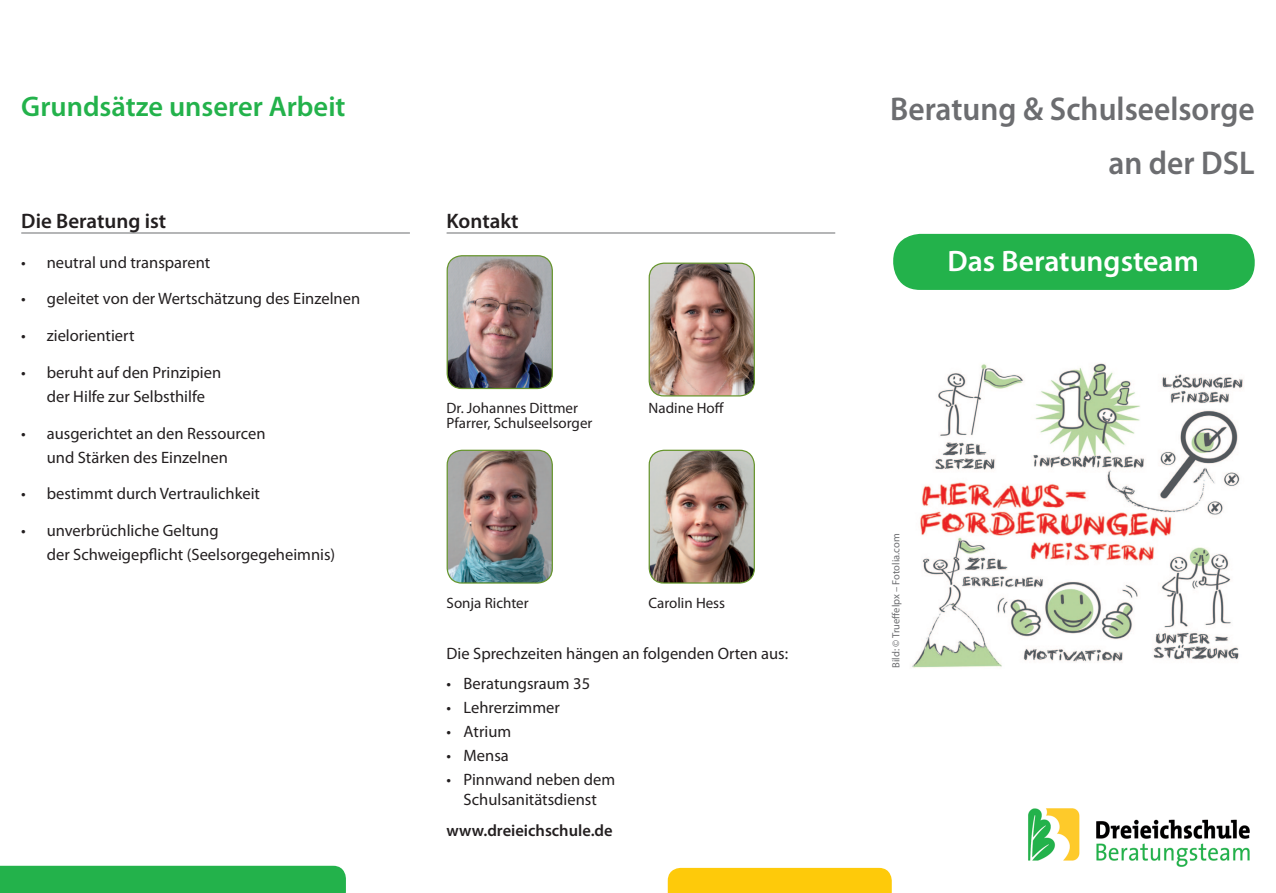
<style>
.page{position:relative;width:1276px;height:893px;background:#fff}
.page>*{position:absolute;margin:0;border:0;box-sizing:border-box;transform-origin:0 0}
.t1{font:600 33px/54px "Myriad Pro";color:#6c6d70;text-align:right;scale:.96 1}
.t2{font:600 29.7px "Myriad Pro";color:#fff}
.t3{font:600 28.5px "Myriad Pro";color:#23b24b}
.t4{font:600 21px "Myriad Pro";color:#231f20}
.t5{font:16.5px/24px "Myriad Pro";color:#231f20;text-align:center}
.t6{font:600 16.5px "Myriad Pro";color:#231f20}
.t7{font:15px/15px "Myriad Pro";color:#231f20}
.t8{font:10.5px "Myriad Pro";color:#6c6d70}
</style>
<div class="page">
<img style="left:1028px;top:808px;width:222px;height:59px">
<div style="left:668px;top:868px;width:223px;height:25px;background:#feca0a"></div>
<hr style="left:21px;top:233px;width:389px;height:1px;background:#6c6d70">
<hr style="left:446px;top:233px;width:389px;height:1px;background:#6c6d70">
<div style="left:0;top:866px;width:346px;height:27px;background:#23b24b"></div>
<img style="left:912px;top:363px;width:331px;height:305px">
<div style="left:893px;top:234px;width:361px;height:56px;background:#23b24b;border-radius:27px"></div>
<img style="left:448px;top:257px;width:104px;height:130px">
<div style="left:446px;top:255px;width:107px;height:134px;border:1px solid #66952c;border-radius:15px"></div>
<img style="left:650px;top:263px;width:104px;height:133px">
<div style="left:648px;top:263px;width:107px;height:133px;border:1px solid #66952c;border-radius:15px"></div>
<img style="left:448px;top:450px;width:104px;height:132px">
<div style="left:446px;top:450px;width:107px;height:134px;border:1px solid #66952c;border-radius:15px"></div>
<img style="left:650px;top:450px;width:104px;height:132px">
<div style="left:648px;top:450px;width:107px;height:134px;border:1px solid #66952c;border-radius:15px"></div>
<h3 class="t3" style="left:21px;top:88px;width:326px">Grundsätze unserer Arbeit</h3>
<p class="t4" style="left:21px;top:208px;width:147px">Die Beratung ist</p>
<p class="t4" style="left:446px;top:208px;width:73px">Kontakt</p>
<p class="t5" style="left:21px;top:250px;width:191px">• neutral und transparent</p>
<p class="t5" style="left:21px;top:286px;width:340px">• geleitet von der Wertschätzung des Einzelnen</p>
<p class="t5" style="left:21px;top:323px;width:115px">• zielorientiert</p>
<p class="t5" style="left:21px;top:360px;width:201px">• beruht auf den Prinzipien der Hilfe zur Selbsthilfe</p>
<p class="t5" style="left:47px;top:421px;width:220px;text-align:left;text-indent:-26px">• ausgerichtet an den Ressourcen und Stärken des Einzelnen</p>
<p class="t5" style="left:21px;top:482px;width:240px">• bestimmt durch Vertraulichkeit</p>
<p class="t5" style="left:47px;top:518px;width:290px;text-align:left;text-indent:-26px">• unverbrüchliche Geltung<br>der Schweigepflicht (Seelsorgegeheimnis)</p>
<p class="t7" style="left:446px;top:400px;width:147px">Dr. Johannes Dittmer<br>Pfarrer, Schulseelsorger</p>
<p class="t7" style="left:648px;top:400px;width:77px">Nadine Hoff</p>
<p class="t7" style="left:446px;top:595px;width:84px">Sonja Richter</p>
<p class="t7" style="left:648px;top:595px;width:78px">Carolin Hess</p>
<p class="t5" style="left:446px;top:641px;width:343px">Die Sprechzeiten hängen an folgenden Orten aus:</p>
<p class="t5" style="left:446px;top:671px;width:145px">• Beratungsraum 35</p>
<p class="t5" style="left:446px;top:695px;width:115px">• Lehrerzimmer</p>
<p class="t5" style="left:446px;top:719px;width:66px">• Atrium</p>
<p class="t5" style="left:446px;top:743px;width:64px">• Mensa</p>
<p class="t5" style="left:446px;top:769px;width:170px;line-height:19.8px">• Pinnwand neben dem<br>Schulsanitätsdienst</p>
<p class="t6" style="left:446px;top:820px;width:168px">www.dreieichschule.de</p>
<h1 class="t1" style="left:890px;top:82px;width:381px">Beratung &amp; Schulseelsorge an der DSL</h1>
<h2 class="t2" style="left:947px;top:243px;width:253px">Das Beratungsteam</h2>
<p class="t8" style="left:889px;top:668px;width:136px;rotate:-90deg">Bild: © Trueffelpx – Fotolia.com</p>
</div>
